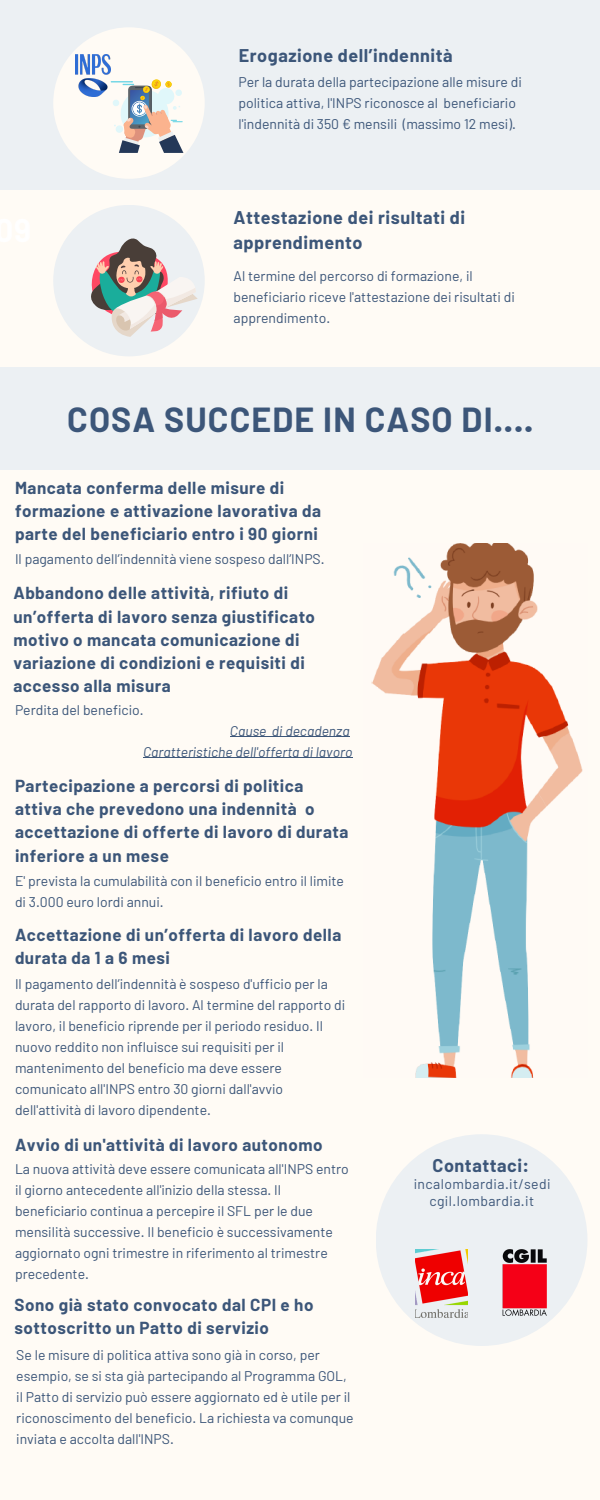
<style>
.page{position:relative;width:600px;height:1500px;background:#fffbf5}
.page>*{position:absolute;margin:0;border:0;box-sizing:border-box;transform-origin:0 0}
.t1{font:700 34px "Barlow";letter-spacing:.03em;color:#3c5679}
.t2{font:700 18px/24.8px "Barlow";letter-spacing:.03em;color:#3c5679}
.t3{font:700 17px/23.2px "Barlow";letter-spacing:.03em;color:#3c5679}
.t4{font:14px/21px "Barlow";color:#3c5679}
.t5{font:italic 14px "Barlow";color:#3c5679}
.t6{font:14px "Barlow";letter-spacing:.03em;color:#3c5679}
</style>
<div class="page">
<div style="left:53px;top:205px;width:152px;height:151px;background:#ecf0f3;border-radius:50%"></div>
<div style="left:0;top:0;width:600px;height:189px;background:#ecf0f3"></div>
<div style="left:0;top:368px;width:600px;height:102px;background:#ecf0f3"></div>
<div style="left:53px;top:27px;width:152px;height:152px;background:#fffbf5;border-radius:50%"></div>
<svg style="left:91px;top:238px;width:107px;height:99px"></svg>
<svg style="left:111px;top:79px;width:72px;height:74px"></svg>
<img style="left:76px;top:55px;width:34px;height:41px">
<div style="left:376px;top:1134px;width:211px;height:212px;background:#ecf0f3;border-radius:50%"></div>
<img style="left:503px;top:1249px;width:44px;height:67px">
<img style="left:415px;top:1249px;width:53px;height:68px">
<img style="left:371px;top:544px;width:212px;height:534px">
<hr style="left:230px;top:737px;width:37px;height:1px;background:#3c5679">
<hr style="left:272px;top:737px;width:78px;height:1px;background:#3c5679">
<hr style="left:143px;top:758px;width:209px;height:1px;background:#3c5679">
<p class="t2" style="left:239px;top:42px;width:215px">Erogazione dell’indennità</p>
<p class="t4" style="left:238px;top:71px;width:285px">Per la durata della partecipazione alle misure di politica attiva, l'INPS riconosce al beneficiario l'indennità di 350 € mensili (massimo 12 mesi).</p>
<p class="t2" style="left:234px;top:204px;width:233px">Attestazione dei risultati di apprendimento</p>
<p class="t4" style="left:234px;top:265px;width:283px">Al termine del percorso di formazione, il beneficiario riceve l'attestazione dei risultati di apprendimento.</p>
<p class="t1" style="left:67px;top:398px;width:468px">COSA SUCCEDE IN CASO DI....</p>
<p class="t3" style="left:15px;top:475px;width:308px">Mancata conferma delle misure di formazione e attivazione lavorativa da parte del beneficiario entro i 90 giorni</p>
<p class="t4" style="left:15px;top:548px;width:311px">Il pagamento dell’indennità viene sospeso dall’INPS.</p>
<p class="t3" style="left:13px;top:581px;width:303px">Abbandono delle attività, rifiuto di un’offerta di lavoro senza giustificato motivo o mancata comunicazione di variazione di condizioni e requisiti di accesso alla misura</p>
<p class="t4" style="left:15px;top:699px;width:130px">Perdita del beneficio.</p>
<p class="t5" style="left:230px;top:722px;width:121px">Cause di decadenza</p>
<p class="t5" style="left:143px;top:743px;width:211px">Caratteristiche dell'offerta di lavoro</p>
<p class="t3" style="left:15px;top:774px;width:335px">Partecipazione a percorsi di politica attiva che prevedono una indennità o accettazione di offerte di lavoro di durata inferiore a un mese</p>
<p class="t4" style="left:15px;top:870px;width:331px">E' prevista la cumulabilità con il beneficio entro il limite di 3.000 euro lordi annui.</p>
<p class="t3" style="left:15px;top:922px;width:328px">Accettazione di un’offerta di lavoro della durata da 1 a 6 mesi</p>
<p class="t4" style="left:15px;top:973px;width:332px">Il pagamento dell’indennità è sospeso d'ufficio per la durata del rapporto di lavoro. Al termine del rapporto di lavoro, il beneficio riprende per il periodo residuo. Il nuovo reddito non influisce sui requisiti per il mantenimento del beneficio ma deve essere comunicato all'INPS entro 30 giorni dall'avvio dell'attività di lavoro dipendente.</p>
<p class="t3" style="left:15px;top:1132px;width:309px">Avvio di un'attività di lavoro autonomo</p>
<p class="t4" style="left:15px;top:1158px;width:335px">La nuova attività deve essere comunicata all'INPS entro il giorno antecedente all'inizio della stessa. Il beneficiario continua a percepire il SFL per le due mensilità successive. Il beneficio è successivamente aggiornato ogni trimestre in riferimento al trimestre precedente.</p>
<p class="t3" style="left:15px;top:1293px;width:301px">Sono già stato convocato dal CPI e ho sottoscritto un Patto di servizio</p>
<p class="t4" style="left:16px;top:1344px;width:339px">Se le misure di politica attiva sono già in corso, per esempio, se si sta già partecipando al Programma GOL, il Patto di servizio può essere aggiornato ed è utile per il riconoscimento del beneficio. La richiesta va comunque inviata e accolta dall'INPS.</p>
<p class="t2" style="left:433px;top:1152px;width:98px">Contattaci:</p>
<p class="t6" style="left:414px;top:1175px;width:138px">incalombardia.it/sedi</p>
<p class="t6" style="left:429px;top:1192px;width:106px">cgil.lombardia.it</p>
</div>
